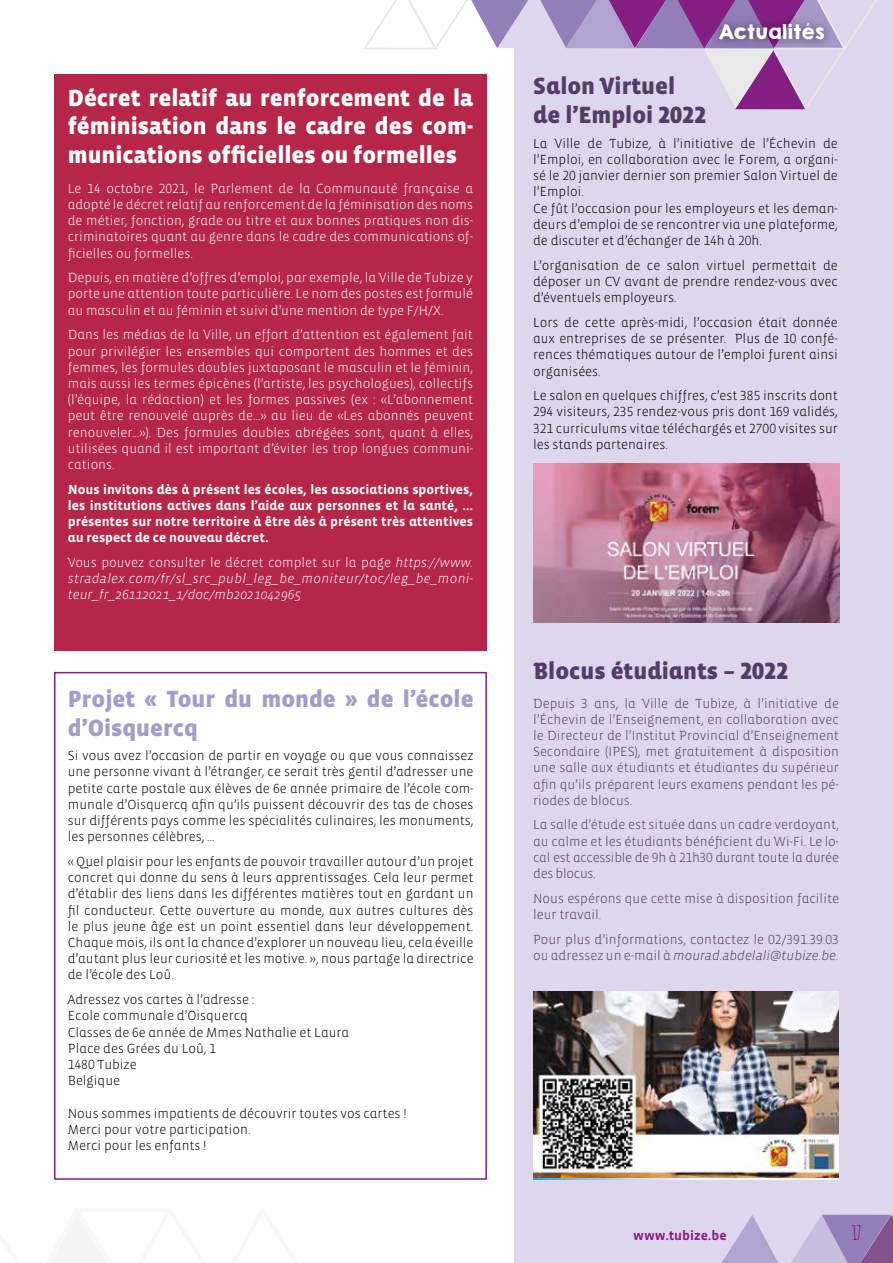
<style>
.page{position:relative;width:893px;height:1263px;background:#fff}
.page>*{position:absolute;margin:0;border:0;box-sizing:border-box;transform-origin:0 0}
.t1{font:900 24px/28.8px "Vista Sans";color:#fff;text-align:justify}
.t2{font:900 24px/28.8px "Vista Sans Alt";color:#543c66}
.t3{font:900 24px/28.8px "Vista Sans";color:#a49ccc}
.t4{font:700 19.5px "Amatic";color:#831f82}
.t5{font:18px "KGHAPPY Solid";letter-spacing:-.05em;color:#fff}
.t6{font:300 13.5px/16.2px "Vista Sans Alt";color:#000;text-align:justify}
.t7{font:300 13.5px/16.2px "Vista Sans Alt";color:#fff;text-align:justify}
.t8{font:300 13.5px/16.2px "Vista Sans Alt";color:#543c66;text-align:justify}
.t9{font:700 13.5px/16.2px "Vista Sans Alt";color:#fff;text-align:justify}
.t10{font:italic 300 13.5px/16.2px "Vista Sans";letter-spacing:.02em;color:#fff}
.t11{font:italic 300 13.5px "Vista Sans";color:#543c66}
.t12{font:700 13.5px "Vista Sans Alt";color:#831f82}
.s1{font-family:"Vista Sans";font-style:italic}
.s2{font-family:"Vista Sans Alt";font-style:normal}
</style>
<div class="page">
<div style="left:54px;top:672px;width:433px;height:508px;border:2px solid #80207f"></div>
<div style="left:54px;top:74px;width:433px;height:577px;background:#b62648"></div>
<div style="left:514px;top:0;width:379px;height:1263px;background:#ded6ec"></div>
<svg style="left:234px;top:1210px;width:63px;height:53px"></svg>
<svg style="left:48px;top:1210px;width:154px;height:53px"></svg>
<img style="left:533px;top:464px;width:307px;height:159px">
<svg style="left:364px;top:0;width:513px;height:110px"></svg>
<img style="left:711px;top:15px;width:122px;height:34px">
<img style="left:772px;top:48px;width:61px;height:1px">
<img style="left:825px;top:15px;width:8px;height:15px">
<img style="left:711px;top:15px;width:15px;height:24px">
<img style="left:756px;top:15px;width:39px;height:33px">
<svg style="left:721px;top:1215px;width:57px;height:48px"></svg>
<img style="left:533px;top:992px;width:306px;height:185px">
<svg style="left:791px;top:1215px;width:102px;height:48px"></svg>
<h1 class="t1" style="left:68px;top:84px;width:407px">Décret relatif au renforcement de la féminisation dans le cadre des com&shy;munications officielles ou formelles</h1>
<p class="t7" style="left:68px;top:180px;width:407px">Le 14 octobre 2021, le Parlement de la Communauté française a adopté le décret relatif au renforcement de la féminisation des noms de métier, fonction, grade ou titre et aux bonnes pratiques non dis&shy;criminatoires quant au genre dans le cadre des communications of&shy;ficielles ou formelles.</p>
<p class="t7" style="left:68px;top:270px;width:407px">Depuis, en matière d’offres d’emploi, par exemple, la Ville de Tubize y porte une attention toute particulière. Le nom des postes est formulé au masculin et au féminin et suivi d’une mention de type F/H/X.</p>
<p class="t7" style="left:68px;top:327px;width:407px">Dans les médias de la Ville, un effort d’attention est également fait pour privilégier les ensembles qui comportent des hommes et des femmes, les formules doubles juxtaposant le masculin et le féminin, mais aussi les termes épicènes (l’artiste, les psychologues), collectifs (l’équipe, la rédaction) et les formes passives (ex : «L’abonnement peut être renouvelé auprès de…» au lieu de «Les abonnés peuvent renouveler…»). Des formules doubles abrégées sont, quant à elles, utilisées quand il est important d’éviter les trop longues communi&shy;cations.</p>
<p class="t9" style="left:68px;top:481px;width:407px">Nous invitons dès à présent les écoles, les associations sportives, les institutions actives dans l’aide aux personnes et la santé, … présentes sur notre territoire à être dès à présent très attentives au respect de ce nouveau décret.</p>
<p class="t7" style="left:68px;top:555px;width:407px">Vous pouvez consulter le décret complet sur la page <span class="s1">https://www.</span></p>
<p class="t10" style="left:68px;top:571px;width:407px">stradalex.com/fr/sl_src_publ_leg_be_moniteur/toc/leg_be_moni&shy;teur_fr_26112021_1/doc/mb2021042965</p>
<h1 class="t3" style="left:68px;top:685px;width:407px">Projet « Tour du monde » de l’école d’Oisquercq</h1>
<p class="t6" style="left:68px;top:748px;width:407px">Si vous avez l’occasion de partir en voyage ou que vous connaissez une personne vivant à l’étranger, ce serait très gentil d’adresser une petite carte postale aux élèves de 6e année primaire de l’école com&shy;munale d’Oisquercq afin qu’ils puissent découvrir des tas de choses sur différents pays comme les spécialités culinaires, les monuments, les personnes célèbres, …</p>
<p class="t6" style="left:68px;top:854px;width:407px">« Quel plaisir pour les enfants de pouvoir travailler autour d’un projet concret qui donne du sens à leurs apprentissages. Cela leur permet d’établir des liens dans les différentes matières tout en gardant un fil conducteur. Cette ouverture au monde, aux autres cultures dès le plus jeune âge est un point essentiel dans leur développement.<br>Chaque mois, ils ont la chance d’explorer un nouveau lieu, cela éveille d’autant plus leur curiosité et les motive. », nous partage la directrice de l’école des Loû.</p>
<p class="t6" style="left:68px;top:992px;width:283px;text-align:left">Adressez vos cartes à l’adresse :<br>Ecole communale d’Oisquercq<br>Classes de 6e année de Mmes Nathalie et Laura<br>Place des Grées du Loû, 1<br>1480 Tubize<br>Belgique</p>
<p class="t6" style="left:68px;top:1105px;width:340px;text-align:left">Nous sommes impatients de découvrir toutes vos cartes !<br>Merci pour votre participation.<br>Merci pour les enfants !</p>
<h3 class="t5" style="left:718px;top:18px;width:109px">Actualités</h3>
<h1 class="t2" style="left:533px;top:72px;width:175px">Salon Virtuel de l’Emploi 2022</h1>
<p class="t6" style="left:533px;top:136px;width:306px;text-align:left">La Ville de Tubize, à l’initiative de l’Échevin de l’Emploi, en collaboration avec le Forem, a organi&shy;sé le 20 janvier dernier son premier Salon Virtuel de l’Emploi.<br>Ce fût l’occasion pour les employeurs et les deman&shy;deurs d’emploi de se rencontrer via une plateforme, de discuter et d’échanger de 14h à 20h.</p>
<p class="t6" style="left:533px;top:257px;width:306px">L’organisation de ce salon virtuel permettait de déposer un CV avant de prendre rendez-vous avec d’éventuels employeurs.</p>
<p class="t6" style="left:533px;top:315px;width:306px">Lors de cette après-midi, l’occasion était donnée aux entreprises de se présenter. Plus de 10 confé&shy;rences thématiques autour de l’emploi furent ainsi organisées.</p>
<p class="t6" style="left:533px;top:388px;width:306px">Le salon en quelques chiffres, c’est 385 inscrits dont 294 visiteurs, 235 rendez-vous pris dont 169 validés, 321 curriculums vitae téléchargés et 2700 visites sur les stands partenaires.</p>
<h1 class="t2" style="left:533px;top:657px;width:256px">Blocus étudiants – 2022</h1>
<p class="t8" style="left:533px;top:695px;width:307px">Depuis 3 ans, la Ville de Tubize, à l’initiative de l’Échevin de l’Enseignement, en collaboration avec le Directeur de l’Institut Provincial d’Enseignement Secondaire (IPES), met gratuitement à disposition une salle aux étudiants et étudiantes du supérieur afin qu’ils préparent leurs examens pendant les pé&shy;riodes de blocus.</p>
<p class="t8" style="left:533px;top:817px;width:307px">La salle d’étude est située dans un cadre verdoyant, au calme et les étudiants bénéficient du Wi-Fi. Le lo&shy;cal est accessible de 9h à 21h30 durant toute la durée des blocus.</p>
<p class="t8" style="left:533px;top:890px;width:307px">Nous espérons que cette mise à disposition facilite leur travail.</p>
<p class="t8" style="left:533px;top:931px;width:307px">Pour plus d’informations, contactez le 02/391.39.03</p>
<p class="t11" style="left:533px;top:948px;width:307px"><span class="s2">ou adressez un e-mail à</span> mourad.abdelali@tubize.be.</p>
<p class="t12" style="left:633px;top:1228px;width:95px">www.tubize.be</p>
<h2 class="t4" style="left:852px;top:1219px;width:10px">17</h2>
</div>
